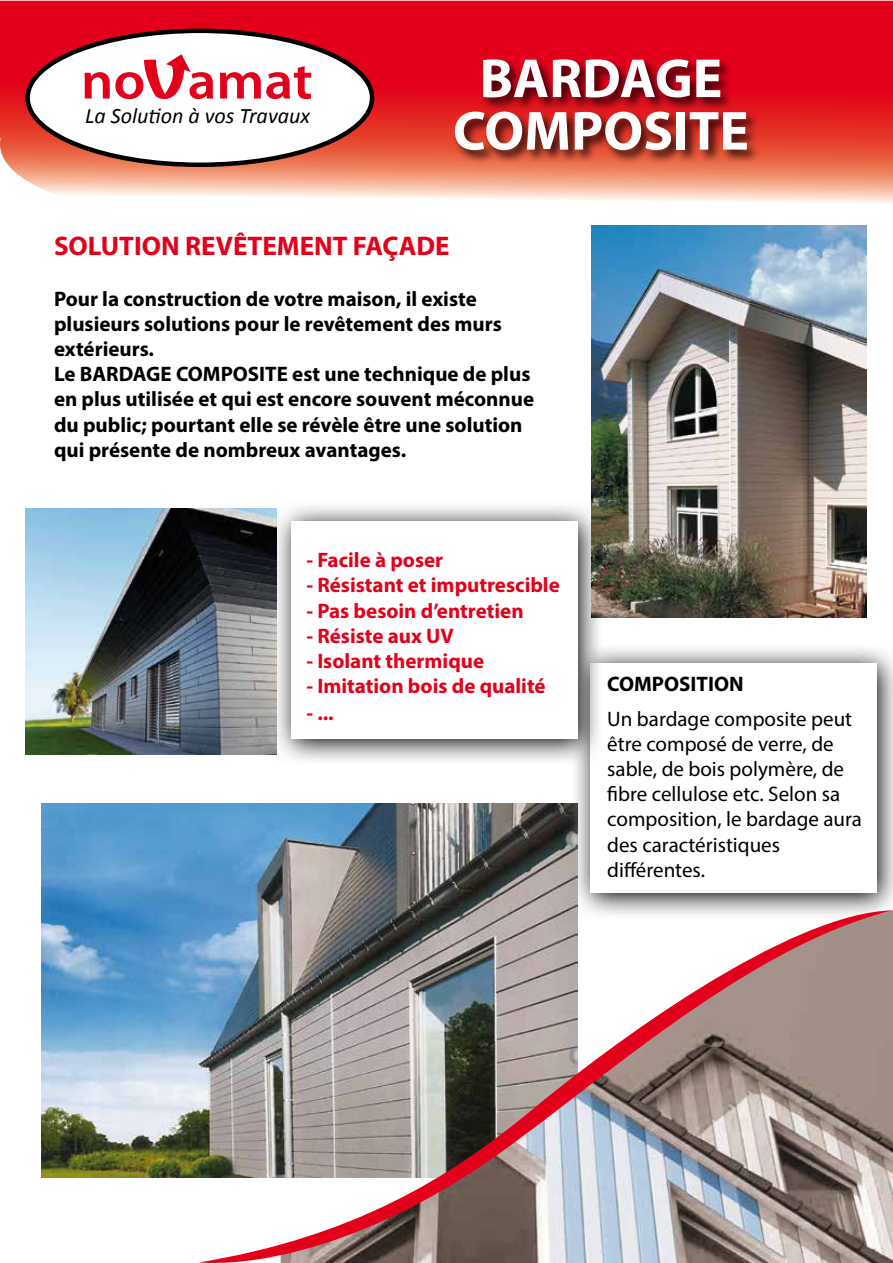
<style>
.page{position:relative;width:893px;height:1263px;background:#fff}
.page>*{position:absolute;margin:0;border:0;box-sizing:border-box;transform-origin:0 0}
.t1{font:700 55.5px/52.5px "Myriad Pro";color:#fff;text-align:center}
.t2{font:700 27px "Myriad Pro";color:#e2001a}
.t3{font:italic 22.05px "Calibri";color:#000}
.t4{font:700 21px/25.2px "Myriad Pro";color:#000}
.t5{font:21px/25.2px "Myriad Pro";color:#000}
.t6{font:700 21px "Myriad Pro";color:#e2001a}
</style>
<div class="page">
<svg style="left:569px;top:648px;width:324px;height:262px;background:#bbb"></svg>
<div style="left:590px;top:663px;width:286px;height:230px;background:#fff"></div>
<img style="left:42px;top:804px;width:535px;height:374px">
<svg style="left:270px;top:506px;width:334px;height:260px"></svg>
<div style="left:291px;top:521px;width:286px;height:218px;background:#fff"></div>
<svg style="left:0;top:1px;width:893px;height:202px;background:#e64649"></svg>
<div style="left:28px;top:31px;width:344px;height:134px;background:#fff;border-radius:50%"></div>
<div style="left:25px;top:29px;width:349px;height:138px;border:4px solid #000;border-radius:50%"></div>
<svg style="left:220px;top:66px;width:91px;height:33px"></svg>
<svg style="left:85px;top:54px;width:128px;height:46px"></svg>
<img style="left:199px;top:910px;width:694px;height:353px">
<div style="left:453px;top:57px;width:308px;height:107px;background:#000;opacity:.75"></div>
<img style="left:25px;top:508px;width:251px;height:246px">
<img style="left:591px;top:225px;width:276px;height:392px">
<p class="t3" style="left:85px;top:100px;width:226px">La Solution à vos Travaux</p>
<h1 class="t1" style="left:453px;top:50px;width:297px">BARDAGE<br>COMPOSITE</h1>
<p class="t2" style="left:54px;top:228px;width:397px">SOLUTION REVÊTEMENT FAÇADE</p>
<p class="t4" style="left:54px;top:285px;width:482px">Pour la construction de votre maison, il existe plusieurs solutions pour le revêtement des murs extérieurs.<br>Le BARDAGE COMPOSITE est une technique de plus en plus utilisée et qui est encore souvent méconnue du public; pourtant elle se révèle être une solution qui présente de nombreux avantages.</p>
<p class="t6" style="left:306px;top:546px;width:138px">- Facile à poser</p>
<p class="t6" style="left:306px;top:571px;width:255px">- Résistant et imputrescible</p>
<p class="t6" style="left:306px;top:597px;width:219px">- Pas besoin d’entretien</p>
<p class="t6" style="left:306px;top:622px;width:149px">- Résiste aux UV</p>
<p class="t6" style="left:306px;top:647px;width:179px">- Isolant thermique</p>
<p class="t6" style="left:306px;top:672px;width:241px">- Imitation bois de qualité</p>
<p class="t6" style="left:306px;top:699px;width:29px">- ...</p>
<p class="t4" style="left:607px;top:671px;width:138px">COMPOSITION</p>
<p class="t5" style="left:607px;top:706px;width:256px">Un bardage composite peut être composé de verre, de sable, de bois polymère, de fibre cellulose etc. Selon sa composition, le bardage aura des caractéristiques différentes.</p>
</div>
